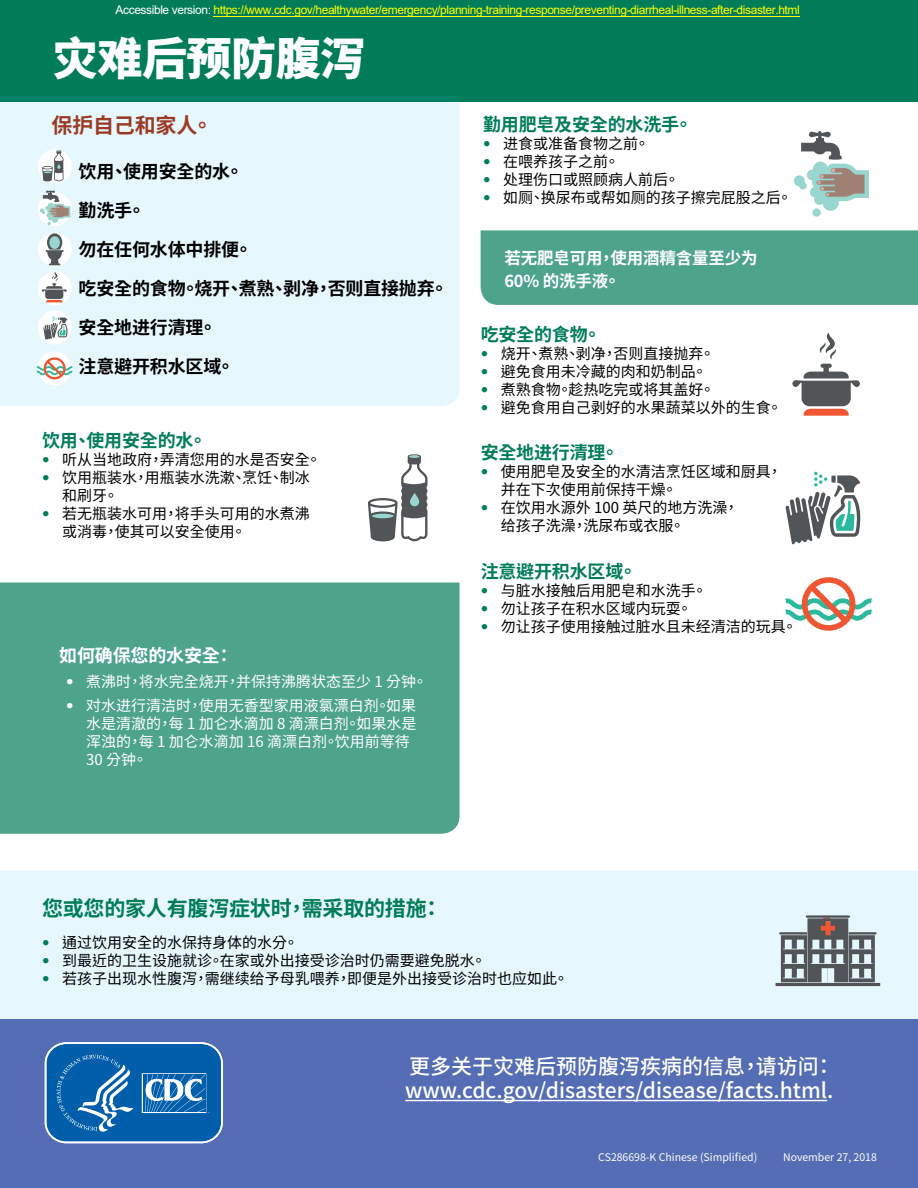
<style>
.page{position:relative;width:918px;height:1188px;background:#fff}
.page>*{position:absolute;margin:0;border:0;box-sizing:border-box;transform-origin:0 0}
.t1{font:900 45px "Noto Sans CJ Ktc";letter-spacing:-.01em;color:#fff}
.P_call_out_quote{font:500 21px/24px "Noto Sans CJ Ktc";color:#fff}
.H2a_copy_2{font:700 21px "Noto Sans CJ Ktc";letter-spacing:-.01em;color:#007d58}
.t2{font:700 21px "Noto Sans CJ Ktc";letter-spacing:-.01em;color:#9b3b26}
.H2a{font:700 18px "Noto Sans CJ Ktc";letter-spacing:-.01em;color:#000}
.H2a_copy_2-2{font:700 18px "Noto Sans CJ Ktc";letter-spacing:-.01em;color:#007d58}
.H2a_copy{font:700 18px "Noto Sans CJ Ktc";letter-spacing:-.01em;color:#fff}
.H2a_copy-2{font:700 16.5px/22.5px "Noto Sans CJ Ktc";letter-spacing:-.01em;color:#fff}
.t3{font:15px/18px "Noto Sans CJ Ktc";color:#000}
.t4{font:15px/18px "Noto Sans CJ Ktc";color:#fff}
.t5{font:12px "Arial";letter-spacing:-.035em;color:#ff0}
.P_body{font:10.5px "Noto Sans CJ Kkr";color:#fff}
.P_body-2{font:10.5px "Noto Sans CJ Ktc";color:#fff}
.s1{color:#fff}
.s2{font-family:"Helvetica Neue LT Std";color:#007d58}
.s3{font-family:"Helvetica Neue LT Std"}
</style>
<div class="page">
<svg style="left:785px;top:577px;width:87px;height:54px"></svg>
<svg style="left:785px;top:471px;width:76px;height:74px"></svg>
<div style="left:481px;top:230px;width:437px;height:75px;background:#4da48a"></div>
<div style="left:0;top:583px;width:460px;height:251px;background:#4da48a"></div>
<div style="left:0;top:870px;width:918px;height:150px;background:#e6f7fd"></div>
<svg style="left:368px;top:454px;width:59px;height:87px"></svg>
<svg style="left:776px;top:915px;width:104px;height:71px;background:#949b9e"></svg>
<svg style="left:792px;top:332px;width:68px;height:84px"></svg>
<div style="left:794px;top:175px;width:11px;height:11px;background:#99d6d0;border-radius:50%"></div>
<div style="left:799px;top:182px;width:8px;height:7px;background:#99d6d0;border-radius:50%"></div>
<div style="left:812px;top:208px;width:9px;height:9px;background:#99d6d0;border-radius:50%"></div>
<svg style="left:801px;top:131px;width:68px;height:80px"></svg>
<div style="left:0;top:1020px;width:918px;height:168px;background:#546db4"></div>
<div style="left:0;top:0;width:918px;height:102px;background:#007d58"></div>
<div style="left:0;top:96px;width:460px;height:310px;background:#e6f7fd"></div>
<svg style="left:44px;top:1042px;width:179px;height:102px;background:#2a77b7"></svg>
<div style="left:38px;top:149px;width:34px;height:34px;background:#fff;border-radius:50%"></div>
<svg style="left:38px;top:192px;width:34px;height:34px"></svg>
<div style="left:38px;top:233px;width:34px;height:34px;background:#fff;border-radius:50%"></div>
<div style="left:38px;top:271px;width:34px;height:34px;background:#fff;border-radius:50%"></div>
<div style="left:38px;top:310px;width:34px;height:34px;background:#fff;border-radius:50%"></div>
<div style="left:38px;top:351px;width:34px;height:34px;background:#fff;border-radius:50%"></div>
<svg style="left:37px;top:357px;width:35px;height:22px"></svg>
<svg style="left:40px;top:190px;width:30px;height:35px"></svg>
<svg style="left:46px;top:233px;width:18px;height:32px"></svg>
<svg style="left:43px;top:316px;width:25px;height:24px"></svg>
<svg style="left:42px;top:150px;width:22px;height:31px"></svg>
<svg style="left:42px;top:272px;width:25px;height:30px"></svg>
<hr style="left:405px;top:1100px;width:422px;height:1px;background:#fff">
<hr style="left:214px;top:16px;width:586px;height:1px;background:#ff0">
<p class="t5" style="left:116px;top:2px;width:686px"><span class="s1">Accessible version:</span> https://www.cdc.gov/healthywater/emergency/planning-training-response/preventing-diarrheal-illness-after-disaster.html</p>
<h1 class="t1" style="left:53px;top:33px;width:314px">灾难后预防腹泻</h1>
<h2 class="t2" style="left:52px;top:113px;width:163px">保护自己和家人。</h2>
<p class="H2a" style="left:79px;top:162px;width:166px">饮用、使用安全的水。</p>
<p class="H2a" style="left:79px;top:201px;width:68px">勤洗手。</p>
<p class="H2a" style="left:79px;top:240px;width:175px">勿在任何水体中排便。</p>
<p class="H2a" style="left:79px;top:279px;width:371px">吃安全的食物。烧开、煮熟、剥净，否则直接抛弃。</p>
<p class="H2a" style="left:79px;top:318px;width:140px">安全地进行清理。</p>
<p class="H2a" style="left:79px;top:357px;width:158px">注意避开积水区域。</p>
<p class="H2a_copy_2-2" style="left:42px;top:430px;width:166px">饮用、使用安全的水。</p>
<p class="t3" style="left:42px;top:451px;width:281px"><span class="s2">•</span> 听从当地政府，弄清您用的水是否安全。</p>
<p class="t3" style="left:62px;top:469px;width:249px;text-indent:-20px"><span class="s2">•</span> 饮用瓶装水，用瓶装水洗漱、烹饪、制冰和刷牙。</p>
<p class="t3" style="left:62px;top:505px;width:249px;text-indent:-20px"><span class="s2">•</span> 若无瓶装水可用，将手头可用的水煮沸或消毒，使其可以安全使用。</p>
<p class="H2a_copy" style="left:59px;top:645px;width:175px">如何确保您的水安全：</p>
<p class="t4" style="left:66px;top:672px;width:363px"><span class="s3">•</span> 煮沸时，将水完全烧开，并保持沸腾状态至少 1 分钟。</p>
<p class="t4" style="left:86px;top:697px;width:332px;text-indent:-20px"><span class="s3">•</span> 对水进行清洁时，使用无香型家用液氯漂白剂。如果水是清澈的，每 1 加仑水滴加 8 滴漂白剂。如果水是浑浊的，每 1 加仑水滴加 16 滴漂白剂。饮用前等待<br>30 分钟。</p>
<p class="H2a_copy_2-2" style="left:483px;top:114px;width:211px">勤用肥皂及安全的水洗手。</p>
<p class="t3" style="left:483px;top:135px;width:168px"><span class="s2">•</span> 进食或准备食物之前。</p>
<p class="t3" style="left:483px;top:153px;width:138px"><span class="s2">•</span> 在喂养孩子之前。</p>
<p class="t3" style="left:483px;top:171px;width:198px"><span class="s2">•</span> 处理伤口或照顾病人前后。</p>
<p class="t3" style="left:483px;top:189px;width:311px"><span class="s2">•</span> 如厕、换尿布或帮如厕的孩子擦完屁股之后。</p>
<p class="H2a_copy-2" style="left:504px;top:247px;width:255px">若无肥皂可用，使用酒精含量至少为<br>60% 的洗手液。</p>
<p class="H2a_copy_2-2" style="left:481px;top:324px;width:122px">吃安全的食物。</p>
<p class="t3" style="left:481px;top:344px;width:235px"><span class="s2">•</span> 烧开、煮熟、剥净，否则直接抛弃。</p>
<p class="t3" style="left:481px;top:362px;width:228px"><span class="s2">•</span> 避免食用未冷藏的肉和奶制品。</p>
<p class="t3" style="left:481px;top:380px;width:235px"><span class="s2">•</span> 煮熟食物。趁热吃完或将其盖好。</p>
<p class="t3" style="left:481px;top:398px;width:303px"><span class="s2">•</span> 避免食用自己剥好的水果蔬菜以外的生食。</p>
<p class="H2a_copy_2-2" style="left:481px;top:442px;width:140px">安全地进行清理。</p>
<p class="t3" style="left:501px;top:463px;width:283px;text-indent:-20px"><span class="s2">•</span> 使用肥皂及安全的水清洁烹饪区域和厨具，并在下次使用前保持干燥。</p>
<p class="t3" style="left:501px;top:499px;width:239px;text-indent:-20px"><span class="s2">•</span> 在饮用水源外 100 英尺的地方洗澡，给孩子洗澡，洗尿布或衣服。</p>
<p class="H2a_copy_2-2" style="left:481px;top:561px;width:158px">注意避开积水区域。</p>
<p class="t3" style="left:481px;top:581px;width:228px"><span class="s2">•</span> 与脏水接触后用肥皂和水洗手。</p>
<p class="t3" style="left:481px;top:599px;width:213px"><span class="s2">•</span> 勿让孩子在积水区域内玩耍。</p>
<p class="t3" style="left:481px;top:617px;width:318px"><span class="s2">•</span> 勿让孩子使用接触过脏水且未经清洁的玩具。</p>
<p class="H2a_copy_2" style="left:42px;top:897px;width:402px">您或您的家人有腹泻症状时，需采取的措施：</p>
<p class="t3" style="left:42px;top:933px;width:258px"><span class="s2">•</span> 通过饮用安全的水保持身体的水分。</p>
<p class="t3" style="left:42px;top:951px;width:445px"><span class="s2">•</span> 到最近的卫生设施就诊。在家或外出接受诊治时仍需要避免脱水。</p>
<p class="t3" style="left:42px;top:969px;width:528px"><span class="s2">•</span> 若孩子出现水性腹泻，需继续给予母乳喂养，即便是外出接受诊治时也应如此。</p>
<p class="P_call_out_quote" style="left:405px;top:1054px;width:431px">更多关于灾难后预防腹泻疾病的信息，请访问：www.cdc.gov/disasters/disease/facts.html.</p>
<p class="P_body" style="left:598px;top:1152px;width:160px">CS286698-K Chinese (Simplified)</p>
<p class="P_body-2" style="left:783px;top:1152px;width:95px">November 27, 2018</p>
</div>
